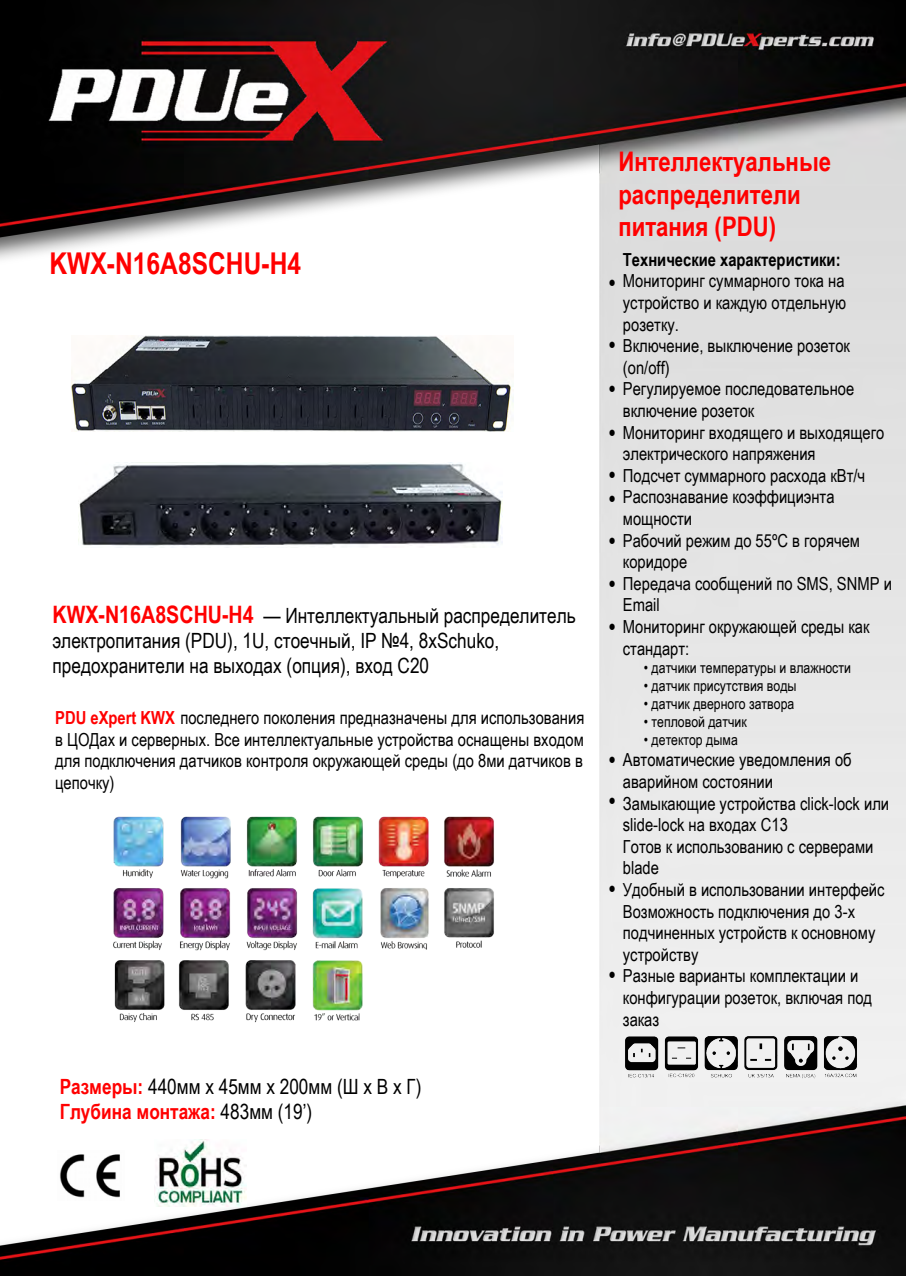
<style>
.page{position:relative;width:906px;height:1276px;background:#fff}
.page>*{position:absolute;margin:0;border:0;box-sizing:border-box;transform-origin:0 0}
.t1{font:700 30px "Arial Narrow";color:#f00}
.t2{font:700 27px/32.4px "Arial Narrow";color:#f00}
.t3{font:25.5px/43.3px "Arial Narrow";color:#000;text-align:justify}
.t4{font:21px/25.2px "Arial Narrow";color:#000}
.t5{font:18px/21.6px "Arial Narrow";color:#000}
.t6{font:700 18px "Arial Narrow";color:#000}
.t7{font:15px "Arial Narrow";color:#000}
.s1{font-weight:700;font-size:24px;color:#f00}
.s2{font-weight:700;color:#f00}
</style>
<div class="page">
<img style="left:0;top:0;width:905px;height:1275px">
<img style="left:108px;top:810px;width:396px;height:218px">
<img style="left:618px;top:1034px;width:245px;height:51px">
<img style="left:57px;top:1150px;width:68px;height:50px">
<img style="left:155px;top:1139px;width:91px;height:67px">
<img style="left:79px;top:462px;width:423px;height:85px">
<img style="left:71px;top:336px;width:442px;height:95px">
<h1 class="t1" style="left:50px;top:241px;width:253px">KWX-N16A8SCHU-H4</h1>
<p class="t4" style="left:52px;top:602px;width:524px"><span class="s1">KWX-N16A8SCHU-H4</span> — Интеллектуальный распределитель электропитания (PDU), 1U, стоечный, IP №4, 8хSchuko, предохранители на выходах (опция), вход С20</p>
<p class="t5" style="left:55px;top:706px;width:530px;text-align:justify"><span class="s2">PDU eXpert KWX</span> последнего поколения предназначены для использования в ЦОДах и серверных. Все интеллектуальные устройства оснащены входом для подключения датчиков контроля окружающей среды (до 8ми датчиков в цепочку)</p>
<p class="t4" style="left:60px;top:1072px;width:363px"><span class="s2">Размеры:</span> 440мм х 45мм х 200мм (Ш х В х Г)<br><span class="s2">Глубина монтажа:</span> 483мм (19’)</p>
<h2 class="t2" style="left:618px;top:144px;width:214px">Интеллектуальные распределители питания (PDU)</h2>
<h3 class="t3" style="left:608px;top:260px;width:9px">•</h3>
<h3 class="t3" style="left:608px;top:322px;width:9px">• • • •</h3>
<h3 class="t3" style="left:608px;top:476px;width:9px">•</h3>
<h3 class="t3" style="left:608px;top:518px;width:9px">•</h3>
<h3 class="t3" style="left:608px;top:561px;width:9px">•</h3>
<h3 class="t3" style="left:608px;top:604px;width:9px">•</h3>
<h3 class="t3" style="left:608px;top:738px;width:9px;line-height:40.8px">• •</h3>
<h3 class="t3" style="left:608px;top:866px;width:9px">•</h3>
<h3 class="t3" style="left:608px;top:952px;width:9px">•</h3>
<p class="t6" style="left:622px;top:246px;width:219px">Технические характеристики:</p>
<p class="t5" style="left:622px;top:269px;width:270px">Мониторинг суммарного тока на устройство и каждую отдельную розетку.<br>Включение, выключение розеток (on/off)<br>Регулируемое последовательное включение розеток<br>Мониторинг входящего и выходящего электрического напряжения<br>Подсчет суммарного расхода кВт/ч<br>Распознавание коэффициэнта мощности<br>Рабочий режим до 55ºС в горячем коридоре<br>Передача сообщений по SMS, SNMP и<br>Email<br>Мониторинг окружающей среды как стандарт:</p>
<p class="t7" style="left:644px;top:656px;width:208px">• датчики температуры и влажности</p>
<p class="t7" style="left:644px;top:674px;width:154px">• датчик присутствия воды</p>
<p class="t7" style="left:644px;top:692px;width:152px">• датчик дверного затвора</p>
<p class="t7" style="left:644px;top:710px;width:104px">• тепловой датчик</p>
<p class="t7" style="left:644px;top:728px;width:95px">• детектор дыма</p>
<p class="t5" style="left:622px;top:748px;width:268px">Автоматические уведомления об аварийном состоянии<br>Замыкающие устройства click-lock или slide-lock на входах С13<br>Готов к использованию с серверами blade<br>Удобный в использовании интерфейс<br>Возможность подключения до 3-х подчиненных устройств к основному устройству<br>Разные варианты комплектации и конфигурации розеток, включая под заказ</p>
</div>
